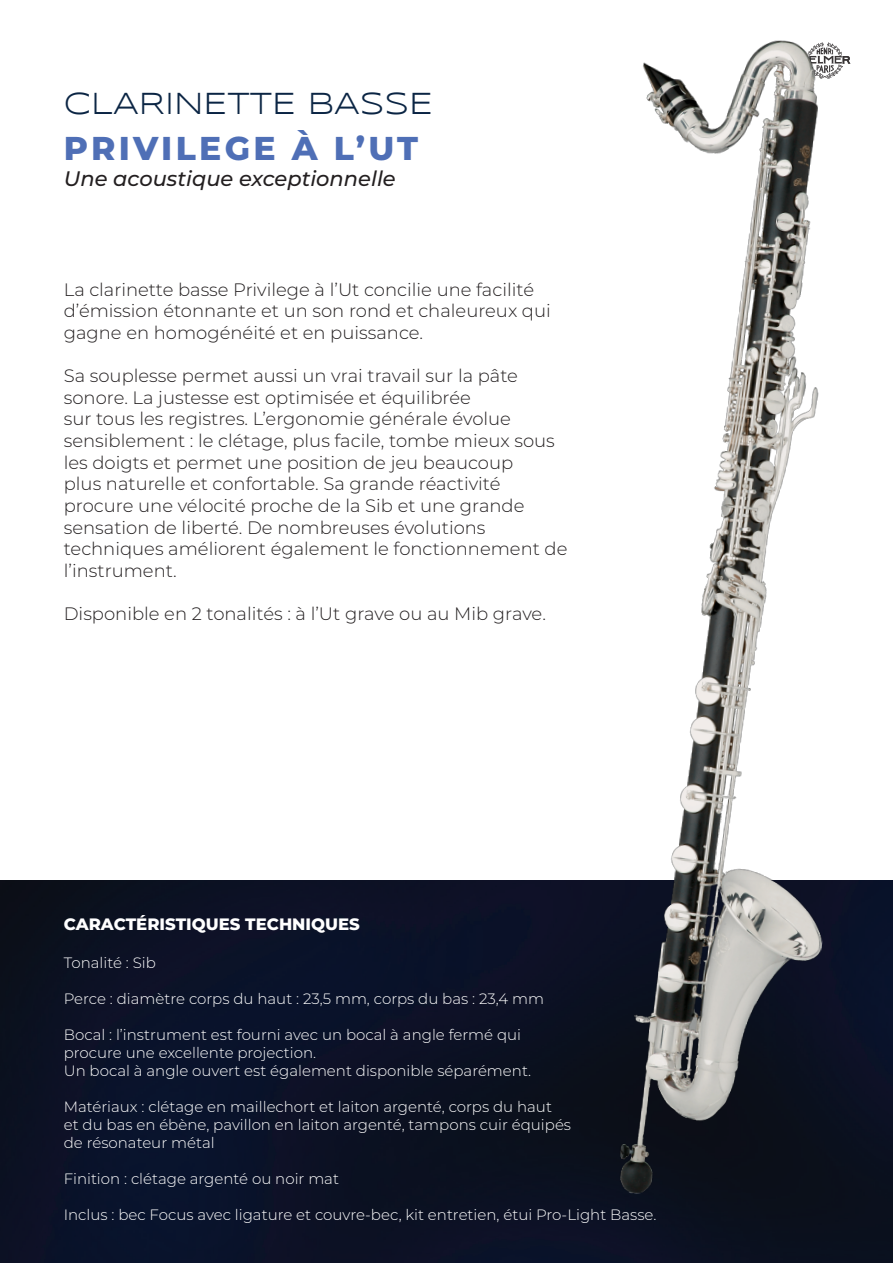
<style>
.page{position:relative;width:893px;height:1263px;background:#fff}
.page>*{position:absolute;margin:0;border:0;box-sizing:border-box;transform-origin:0 0}
.t1{font:800 33px "Montserrat";letter-spacing:.1em;color:#4f6fb6}
.t2{font:31.5px "Syncopate";color:#0b2544}
.t3{font:italic 500 21px "Montserrat";color:#231f20}
.t4{font:300 18px/21.6px "Montserrat";color:#231f20}
.t5{font:800 16.5px "Montserrat";color:#fff}
.t6{font:300 15px/18px "Montserrat";color:#fff}
</style>
<div class="page">
<img style="left:0;top:880px;width:893px;height:383px">
<img style="left:538px;top:40px;width:355px;height:1179px">
<p class="t2" style="left:64px;top:86px;width:371px">CLARINETTE BASSE</p>
<p class="t1" style="left:64px;top:124px;width:356px">PRIVILEGE À L’UT</p>
<p class="t3" style="left:64px;top:164px;width:333px">Une acoustique exceptionnelle</p>
<p class="t4" style="left:64px;top:278px;width:489px">La clarinette basse Privilege à l’Ut concilie une facilité d’émission étonnante et un son rond et chaleureux qui gagne en homogénéité et en puissance.</p>
<p class="t4" style="left:64px;top:364px;width:505px">Sa souplesse permet aussi un vrai travail sur la pâte sonore. La justesse est optimisée et équilibrée<br>sur tous les registres. L’ergonomie générale évolue sensiblement : le clétage, plus facile, tombe mieux sous les doigts et permet une position de jeu beaucoup<br>plus naturelle et confortable. Sa grande réactivité procure une vélocité proche de la Sib et une grande sensation de liberté. De nombreuses évolutions techniques améliorent également le fonctionnement de l’instrument.</p>
<p class="t4" style="left:64px;top:602px;width:484px">Disponible en 2 tonalités : à l’Ut grave ou au Mib grave.</p>
<p class="t5" style="left:64px;top:912px;width:298px">CARACTÉRISTIQUES TECHNIQUES</p>
<p class="t6" style="left:64px;top:953px;width:94px">Tonalité : Sib</p>
<p class="t6" style="left:64px;top:989px;width:482px">Perce : diamètre corps du haut : 23,5 mm, corps du bas : 23,4 mm</p>
<p class="t6" style="left:64px;top:1025px;width:469px">Bocal : l’instrument est fourni avec un bocal à angle fermé qui procure une excellente projection.<br>Un bocal à angle ouvert est également disponible séparément.</p>
<p class="t6" style="left:64px;top:1097px;width:509px">Matériaux : clétage en maillechort et laiton argenté, corps du haut<br>et du bas en ébène, pavillon en laiton argenté, tampons cuir équipés de résonateur métal</p>
<p class="t6" style="left:64px;top:1169px;width:277px">Finition : clétage argenté ou noir mat</p>
<p class="t6" style="left:64px;top:1205px;width:594px">Inclus : bec Focus avec ligature et couvre-bec, kit entretien, étui Pro-Light Basse.</p>
</div>
